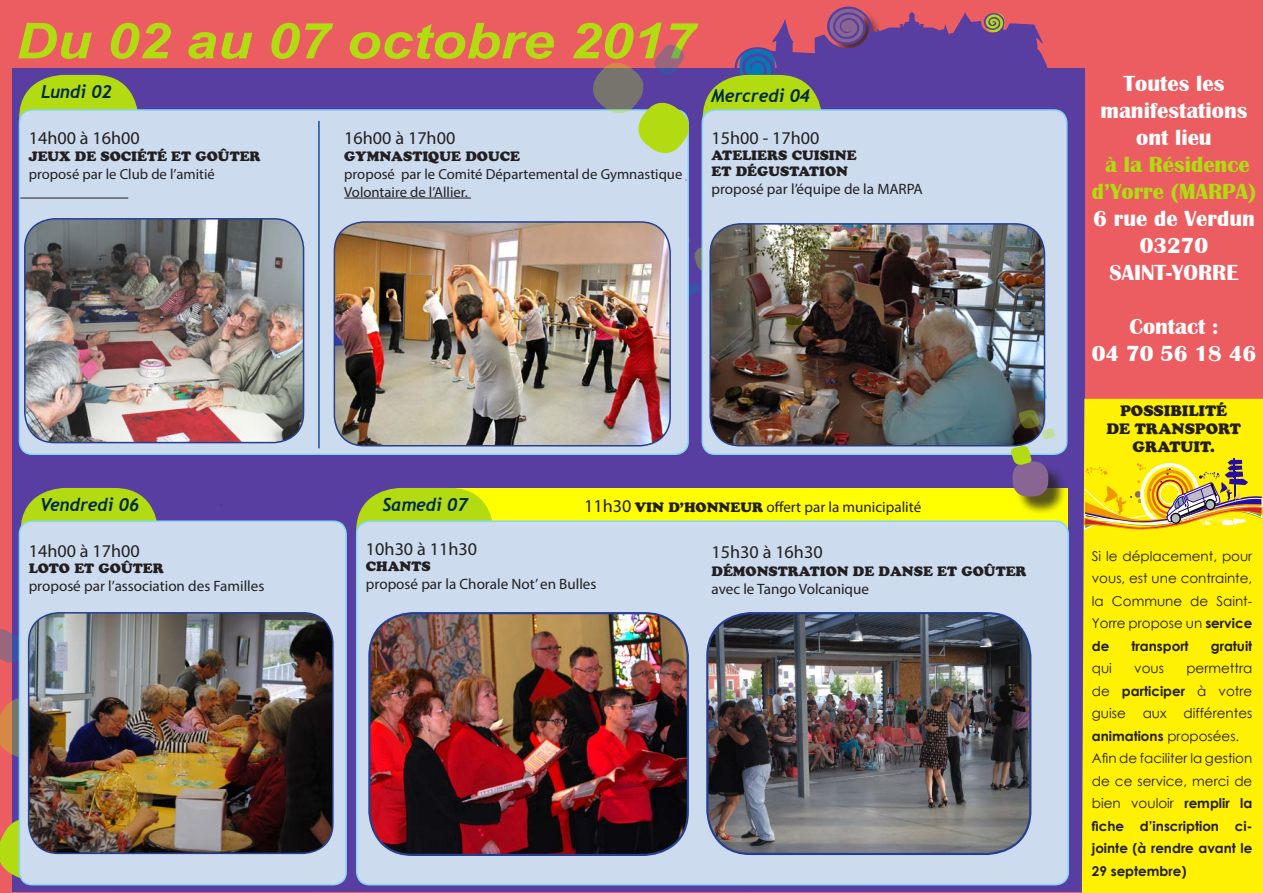
<style>
.page{position:relative;width:1263px;height:893px;background:#ec5d61}
.page>*{position:absolute;margin:0;border:0;box-sizing:border-box;transform-origin:0 0}
.t1{font:italic 700 49.5px "Arial";color:#b2db11;scale:1.14 1}
.t2{font:700 22.5px "Britannic";color:#fff}
.t3{font:700 22.5px/27px "Britannic";color:#b2db11;text-align:center}
.t4{font:18px "Myriad Pro";color:#231f20}
.t5{font:italic 700 18px "Trebuchet";color:#012a46}
.t6{font:15px "Myriad Pro";color:#231f20}
.t7{font:15px "Cooper Black Std";color:#231f20}
.t8{font:14.55px/18px "Myriad Pro";color:#231f20}
.t9{font:13.5px/22.5px "Century Gothic";color:#231f20;text-align:justify}
.t10{font:700 13.5px/22.5px "Century Gothic";color:#231f20;text-align:justify}
.t11{font:13.5px "Cooper Black Std";color:#231f20}
.s1{font-size:18px}
.s2{font-family:"Cooper Black Std";font-size:13.5px}
.s3{font-weight:700}
.s4{font-weight:400}
</style>
<div class="page">
<div style="left:12px;top:68px;width:1072px;height:823px;background:#583ea0"></div>
<div style="left:414px;top:488px;width:653px;height:42px;background:#ff0"></div>
<div style="left:12px;top:0;width:1057px;height:60px;background:#ec5d61"></div>
<svg style="left:0;top:688px;width:19px;height:80px;background:#b67063"></svg>
<svg style="left:0;top:625px;width:19px;height:42px"></svg>
<svg style="left:0;top:809px;width:68px;height:80px"></svg>
<div style="left:19px;top:75px;width:119px;height:92px;background:#b2db11;border-radius:44px"></div>
<svg style="left:689px;top:239px;width:12px;height:31px"></svg>
<svg style="left:689px;top:282px;width:11px;height:14px"></svg>
<div style="left:19px;top:110px;width:669px;height:344px;background:#ccdbee;border-radius:13px"></div>
<hr style="left:20px;top:198px;width:108px;height:1px;background:#231f20">
<hr style="left:344px;top:198px;width:127px;height:1px;background:#231f20">
<div style="left:19px;top:109px;width:670px;height:346px;border:2px solid #86d6f7;border-radius:13px"></div>
<div style="left:702px;top:110px;width:365px;height:344px;background:#ccdbee;border-radius:13px"></div>
<div style="left:701px;top:109px;width:366px;height:346px;border:2px solid #86d6f7;border-radius:13px"></div>
<img style="left:710px;top:224px;width:334px;height:222px">
<div style="left:709px;top:223px;width:336px;height:223px;border:2px solid #253f8e;border-radius:30px"></div>
<div style="left:21px;top:488px;width:137px;height:92px;background:#b2db11;border-radius:44px"></div>
<div style="left:356px;top:488px;width:138px;height:92px;background:#b2db11;border-radius:44px"></div>
<div style="left:19px;top:521px;width:327px;height:364px;background:#ccdbee;border-radius:13px"></div>
<div style="left:19px;top:520px;width:328px;height:365px;border:2px solid #86d6f7;border-radius:13px"></div>
<div style="left:357px;top:521px;width:711px;height:364px;background:#ccdbee;border-radius:13px"></div>
<div style="left:356px;top:520px;width:713px;height:365px;border:2px solid #86d6f7;border-radius:13px"></div>
<div style="left:1015px;top:464px;width:52px;height:51px;background:#231f20;opacity:.75"></div>
<div style="left:1012px;top:461px;width:36px;height:35px;background:#896593;border-radius:15px"></div>
<svg style="left:1033px;top:390px;width:14px;height:12px"></svg>
<svg style="left:1010px;top:408px;width:45px;height:58px"></svg>
<svg style="left:585px;top:6px;width:474px;height:155px"></svg>
<img style="left:29px;top:613px;width:304px;height:240px">
<div style="left:28px;top:612px;width:306px;height:242px;border:2px solid #253f8e;border-radius:30px"></div>
<img style="left:369px;top:613px;width:319px;height:242px">
<div style="left:368px;top:612px;width:321px;height:244px;border:2px solid #253f8e;border-radius:43px"></div>
<img style="left:707px;top:613px;width:323px;height:241px">
<div style="left:706px;top:612px;width:325px;height:243px;border:2px solid #253f8e;border-radius:43px"></div>
<img style="left:25px;top:219px;width:279px;height:224px">
<div style="left:24px;top:218px;width:280px;height:225px;border:2px solid #253f8e;border-radius:30px"></div>
<img style="left:334px;top:222px;width:336px;height:224px">
<div style="left:334px;top:221px;width:337px;height:225px;border:2px solid #253f8e;border-radius:30px"></div>
<hr style="left:318px;top:121px;width:2px;height:327px;background:#1350a0">
<div style="left:1082px;top:399px;width:181px;height:494px;background:#fff101"></div>
<img style="left:1084px;top:458px;width:178px;height:80px">
<p class="t1" style="left:16px;top:8px;width:598px">Du 02 au 07 octobre 2017</p>
<p class="t5" style="left:41px;top:81px;width:72px">Lundi 02</p>
<p class="t4" style="left:29px;top:126px;width:113px">14h00 à 16h00</p>
<p class="t4" style="left:344px;top:126px;width:113px">16h00 à 17h00</p>
<p class="t11" style="left:29px;top:148px;width:234px">JEUX DE SOCIÉTÉ ET GOÛTER</p>
<p class="t11" style="left:344px;top:148px;width:177px">GYMNASTIQUE DOUCE</p>
<p class="t8" style="left:29px;top:164px;width:188px">proposé par le Club de l’amitié</p>
<p class="t8" style="left:344px;top:164px;width:340px">proposé par le Comité Départemental de Gymnastique<br>Volontaire de l’Allier.</p>
<p class="t5" style="left:711px;top:85px;width:101px">Mercredi 04</p>
<p class="t4" style="left:711px;top:126px;width:109px">15h00 - 17h00</p>
<p class="t11" style="left:711px;top:147px;width:147px">ATELIERS CUISINE</p>
<p class="t11" style="left:711px;top:163px;width:138px">ET DÉGUSTATION</p>
<p class="t6" style="left:711px;top:180px;width:213px">proposé par l’équipe de la MARPA</p>
<p class="t5" style="left:40px;top:494px;width:101px">Vendredi 06</p>
<p class="t5" style="left:382px;top:494px;width:87px">Samedi 07</p>
<p class="t4" style="left:29px;top:540px;width:113px">14h00 à 17h00</p>
<p class="t11" style="left:29px;top:560px;width:137px">LOTO ET GOÛTER</p>
<p class="t6" style="left:29px;top:577px;width:237px">proposé par l’association des Familles</p>
<p class="t6" style="left:584px;top:498px;width:339px"><span class="s1">11h30</span> <span class="s2">VIN D’HONNEUR</span> offert par la municipalité</p>
<p class="t4" style="left:366px;top:538px;width:113px">10h30 à 11h30</p>
<p class="t11" style="left:366px;top:558px;width:66px">CHANTS</p>
<p class="t6" style="left:366px;top:575px;width:232px">proposé par la Chorale Not’ en Bulles</p>
<p class="t4" style="left:711px;top:541px;width:113px">15h30 à 16h30</p>
<p class="t11" style="left:711px;top:563px;width:317px">DÉMONSTRATION DE DANSE ET GOÛTER</p>
<p class="t6" style="left:711px;top:580px;width:159px">avec le Tango Volcanique</p>
<p class="t2" style="left:1124px;top:71px;width:102px">Toutes les</p>
<p class="t2" style="left:1100px;top:98px;width:148px">manifestations</p>
<p class="t2" style="left:1136px;top:125px;width:77px">ont lieu</p>
<p class="t3" style="left:1092px;top:151px;width:166px">à la Résidence d’Yorre (MARPA)</p>
<p class="t2" style="left:1093px;top:206px;width:163px">6 rue de Verdun</p>
<p class="t2" style="left:1140px;top:233px;width:70px">03270</p>
<p class="t2" style="left:1109px;top:260px;width:130px">SAINT-YORRE</p>
<p class="t2" style="left:1129px;top:314px;width:90px">Contact :</p>
<p class="t2" style="left:1092px;top:341px;width:166px">04 70 56 18 46</p>
<p class="t7" style="left:1120px;top:402px;width:109px">POSSIBILITÉ</p>
<p class="t7" style="left:1106px;top:420px;width:136px">DE TRANSPORT</p>
<p class="t7" style="left:1132px;top:438px;width:84px">GRATUIT.</p>
<p class="t9" style="left:1092px;top:544px;width:162px">Si le déplacement, pour vous, est une contrainte, la Commune de Saint-Yorre propose un <span class="s3">service de</span></p>
<p class="t10" style="left:1131px;top:634px;width:59px">transport</p>
<p class="t10" style="left:1211px;top:634px;width:43px">gratuit</p>
<p class="t9" style="left:1092px;top:657px;width:22px">qui</p>
<p class="t9" style="left:1134px;top:657px;width:31px">vous</p>
<p class="t9" style="left:1092px;top:657px;width:162px;text-indent:95px">permettra de <span class="s3">participer</span> à votre guise</p>
<p class="t9" style="left:1092px;top:702px;width:162px;text-indent:92px">différentes <span class="s3">animations</span> proposées.</p>
<p class="t10" style="left:1092px;top:747px;width:162px"><span class="s4">Afin de faciliter la gestion de ce service, merci de bien vouloir</span> remplir la fiche d’inscription ci&shy;jointe (à rendre avant le 29 septembre)</p>
<p class="t9" style="left:1143px;top:702px;width:25px">aux</p>
</div>
